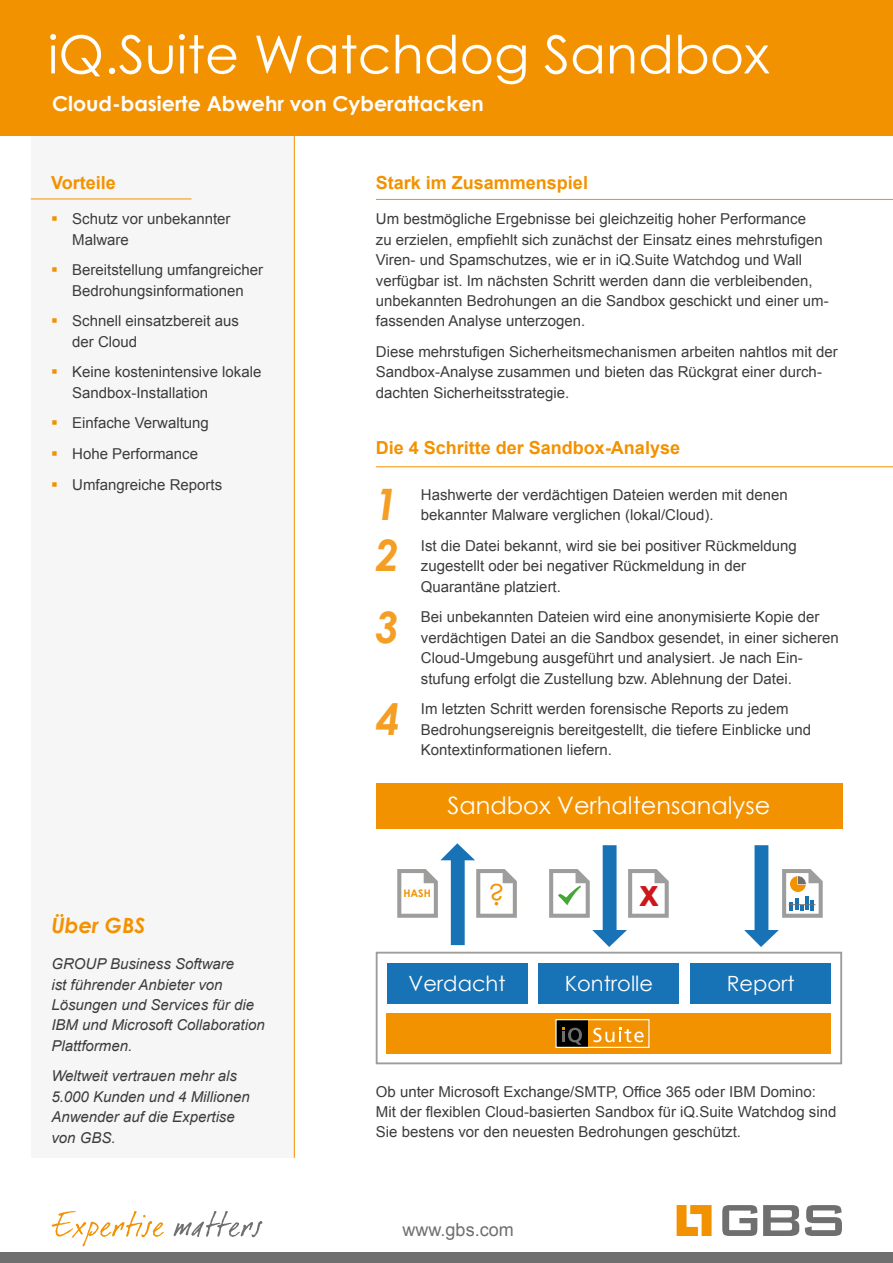
<style>
.page{position:relative;width:893px;height:1263px;background:#fff}
.page>*{position:absolute;margin:0;border:0;box-sizing:border-box;transform-origin:0 0}
.t1{font:52.5px "Century Gothic";color:#fff}
.t2{font:italic 700 43.35px "Century Gothic";color:#f59e24}
.t3{font:28.5px "Century Gothic";color:#f39200}
.t4{font:28.5px "Intro";color:#cd171a}
.t5{font:24px "Century Gothic";color:#fff}
.t6{font:21px "Century Gothic";color:#fff}
.t7{font:italic 700 21px "Century Gothic";color:#f39200}
.t8{font:700 20.55px "Century Gothic";color:#fff}
.t9{font:700 18px "Arial";color:#f39200}
.t10{font:18px "Arial";color:#706f6f}
.t11{font:15px/20.4px "Arial";color:#3c3c3b}
.t12{font:italic 15px/20.4px "Arial";color:#3c3c3b}
.t13{font:700 10.5px "Century Gothic";color:#f39200}
.s1{color:#f39200}
</style>
<div class="page">
<div style="left:31px;top:133px;width:264px;height:1025px;background:#f6f6f6"></div>
<div style="left:0;top:0;width:893px;height:135px;background:#f39200"></div>
<hr style="left:294px;top:133px;width:1px;height:1025px;background:#f39200">
<hr style="left:376px;top:466px;width:517px;height:1px;background:#f39200">
<hr style="left:31px;top:199px;width:161px;height:1px;background:#f39200">
<div style="left:0;top:1252px;width:893px;height:11px;background:#706f6f"></div>
<svg style="left:677px;top:1205px;width:35px;height:31px"></svg>
<svg style="left:722px;top:1205px;width:35px;height:31px"></svg>
<svg style="left:763px;top:1205px;width:36px;height:31px"></svg>
<svg style="left:805px;top:1205px;width:37px;height:31px"></svg>
<svg style="left:52px;top:1211px;width:112px;height:35px"></svg>
<svg style="left:173px;top:1211px;width:89px;height:26px"></svg>
<div style="left:376px;top:783px;width:466px;height:46px;background:#f39200"></div>
<div style="left:387px;top:963px;width:140px;height:40px;background:#1872b6"></div>
<div style="left:387px;top:1013px;width:444px;height:41px;background:#f39200"></div>
<div style="left:538px;top:963px;width:141px;height:40px;background:#1872b6"></div>
<div style="left:690px;top:963px;width:141px;height:40px;background:#1872b6"></div>
<div style="left:376px;top:952px;width:466px;height:112px;border:2px solid #9d9d9c"></div>
<svg style="left:555px;top:1019px;width:95px;height:29px"></svg>
<svg style="left:397px;top:843px;width:120px;height:102px"></svg>
<svg style="left:549px;top:845px;width:120px;height:102px"></svg>
<svg style="left:744px;top:845px;width:79px;height:102px"></svg>
<hr style="left:376px;top:199px;width:517px;height:1px;background:#f39200">
<h1 class="t1" style="left:48px;top:18px;width:723px">iQ.Suite Watchdog Sandbox</h1>
<h3 class="t8" style="left:52px;top:88px;width:433px">Cloud-basierte Abwehr von Cyberattacken</h3>
<p class="t9" style="left:51px;top:170px;width:66px">Vorteile</p>
<p class="t11" style="left:72px;top:209px;width:160px;text-indent:-21px"><span class="s1">▪</span> Schutz vor unbekannter<br>Malware</p>
<p class="t11" style="left:51px;top:260px;width:213px;text-align:center"><span class="s1">▪</span> Bereitstellung umfangreicher<br>Bedrohungsinformationen</p>
<p class="t11" style="left:72px;top:311px;width:168px;text-indent:-21px"><span class="s1">▪</span> Schnell einsatzbereit aus der Cloud</p>
<p class="t11" style="left:72px;top:362px;width:191px;text-indent:-21px"><span class="s1">▪</span> Keine kostenintensive lokale<br>Sandbox-Installation</p>
<p class="t11" style="left:51px;top:413px;width:159px"><span class="s1">▪</span> Einfache Verwaltung</p>
<p class="t11" style="left:51px;top:444px;width:148px"><span class="s1">▪</span> Hohe Performance</p>
<p class="t11" style="left:51px;top:474px;width:173px"><span class="s1">▪</span> Umfangreiche Reports</p>
<h3 class="t7" style="left:51px;top:910px;width:96px">Über GBS</h3>
<p class="t12" style="left:51px;top:954px;width:215px">GROUP Business Software<br>ist führender Anbieter von<br>Lösungen und Services für die<br>IBM und Microsoft Collaboration<br>Plattformen.</p>
<p class="t12" style="left:51px;top:1066px;width:200px">Weltweit vertrauen mehr als<br>5.000 Kunden und 4 Millionen<br>Anwender auf die Expertise von GBS.</p>
<p class="t9" style="left:376px;top:170px;width:214px">Stark im Zusammenspiel</p>
<p class="t11" style="left:376px;top:209px;width:454px">Um bestmögliche Ergebnisse bei gleichzeitig hoher Performance<br>zu erzielen, empfiehlt sich zunächst der Einsatz eines mehrstufigen Viren- und Spamschutzes, wie er in iQ.Suite Watchdog und Wall verfügbar ist. Im nächsten Schritt werden dann die verbleibenden, unbekannten Bedrohungen an die Sandbox geschickt und einer um&shy;fassenden Analyse unterzogen.</p>
<p class="t11" style="left:376px;top:342px;width:463px">Diese mehrstufigen Sicherheitsmechanismen arbeiten nahtlos mit der<br>Sandbox-Analyse zusammen und bieten das Rückgrat einer durch&shy;dachten Sicherheitsstrategie.</p>
<p class="t9" style="left:376px;top:436px;width:306px">Die 4 Schritte der Sandbox-Analyse</p>
<h2 class="t2" style="left:374px;top:472px;width:26px">1</h2>
<p class="t11" style="left:421px;top:485px;width:368px">Hashwerte der verdächtigen Dateien werden mit denen bekannter Malware verglichen (lokal/Cloud).</p>
<h2 class="t2" style="left:375px;top:523px;width:26px">2</h2>
<p class="t11" style="left:421px;top:536px;width:377px">Ist die Datei bekannt, wird sie bei positiver Rückmeldung zugestellt oder bei negativer Rückmeldung in der<br>Quarantäne platziert.</p>
<h2 class="t2" style="left:375px;top:594px;width:26px">3</h2>
<p class="t11" style="left:421px;top:607px;width:419px">Bei unbekannten Dateien wird eine anonymisierte Kopie der verdächtigen Datei an die Sandbox gesendet, in einer sicheren Cloud-Umgebung ausgeführt und analysiert. Je nach Ein&shy;stufung erfolgt die Zustellung bzw. Ablehnung der Datei.</p>
<h2 class="t2" style="left:376px;top:686px;width:26px">4</h2>
<p class="t11" style="left:421px;top:699px;width:392px">Im letzten Schritt werden forensische Reports zu jedem<br>Bedrohungsereignis bereitgestellt, die tiefere Einblicke und<br>Kontextinformationen liefern.</p>
<h3 class="t5" style="left:447px;top:789px;width:324px">Sandbox Verhaltensanalyse</h3>
<p class="t13" style="left:403px;top:885px;width:29px">HASH</p>
<h3 class="t3" style="left:488px;top:874px;width:18px">?</h3>
<h3 class="t4" style="left:639px;top:879px;width:21px">X</h3>
<h3 class="t6" style="left:409px;top:969px;width:98px">Verdacht</h3>
<h3 class="t6" style="left:565px;top:969px;width:90px">Kontrolle</h3>
<h3 class="t6" style="left:727px;top:969px;width:69px">Report</h3>
<p class="t11" style="left:376px;top:1081px;width:462px">Ob unter Microsoft Exchange/SMTP, Office 365 oder IBM Domino:<br>Mit der flexiblen Cloud-basierten Sandbox für iQ.Suite Watchdog sind<br>Sie bestens vor den neuesten Bedrohungen geschützt.</p>
<p class="t10" style="left:403px;top:1218px;width:113px">www.gbs.com</p>
</div>
